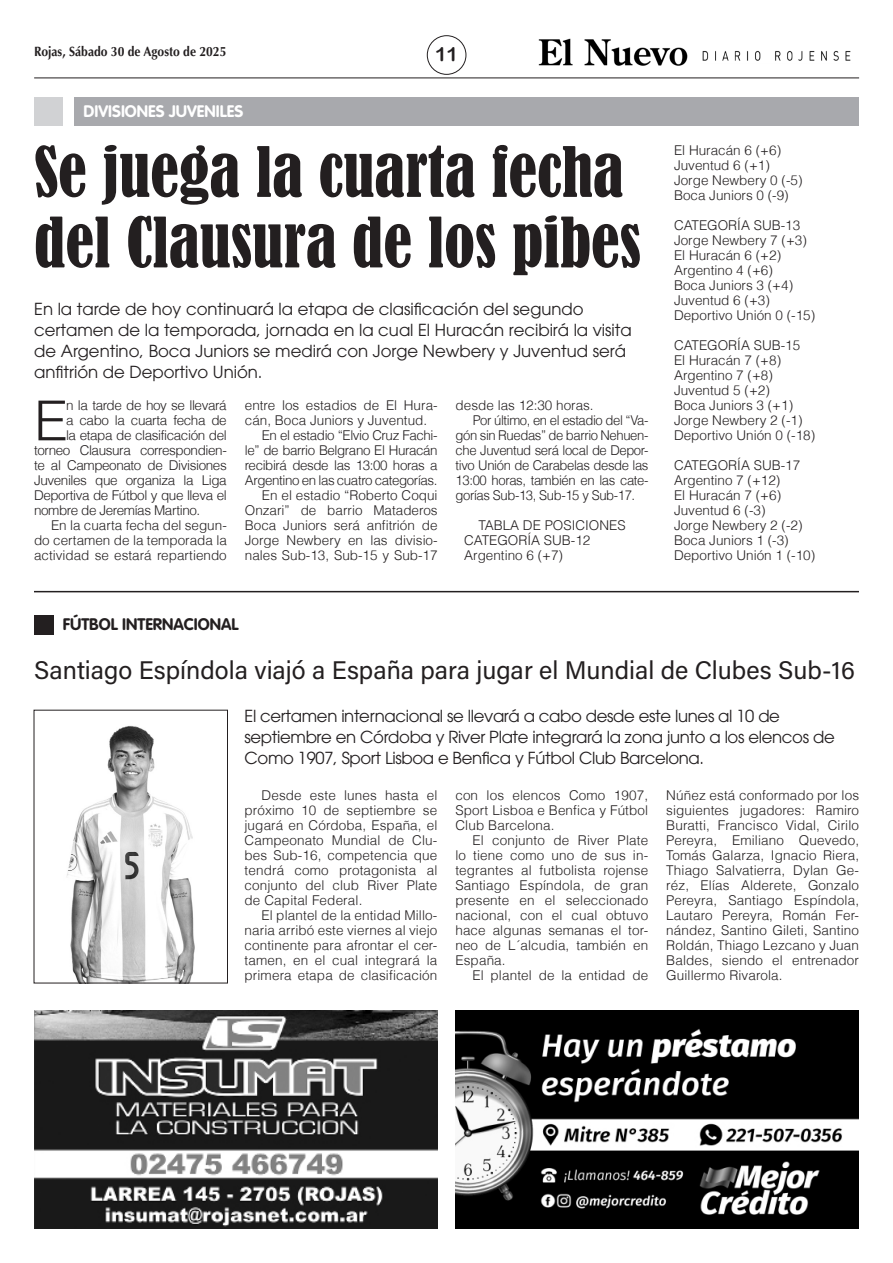
<style>
.page{position:relative;width:893px;height:1263px;background:#fff}
.page>*{position:absolute;margin:0;border:0;box-sizing:border-box;transform-origin:0 0}
.TITULO_REVISTA{font:condensed 64.5px "Bernard";color:#231f20}
.TEXTO_REVISTA{font:300 55.2px "Helvetica";color:#231f20}
.TITULO_SEC_REVISTA{font:25.5px "Acumin Variable Concept";letter-spacing:.02em;color:#231f20}
.VOLANTA_REVISTA{font:19.5px "Arial Rounded MT Bold";color:#231f20}
.BAJADA_REVISTA{font:16.5px/21px "ITC Avant Garde Std";color:#231f20}
.BAJADA_REVISTA-2{font:16.5px/21px "ITC Avant Garde Std";letter-spacing:-.02em;color:#231f20}
.VOLANTA_REVISTA-2{font:700 16.5px "VAG Rounded Std";color:#231f20}
.VOLANTA_REVISTA-3{font:700 16.5px "VAG Rounded Std";color:#fff}
.TEXTO_REVISTA-2{font:300 13.5px/15px "Helvetica";color:#231f20;text-align:justify}
.TEXTO_REVISTA-3{font:300 13.5px "Helvetica";letter-spacing:-.03em;color:#231f20}
.t1{font:700 13.5px "Optima LT Std";color:#231f20;scale:.9 1}
</style>
<div class="page">
<div style="left:34px;top:615px;width:20px;height:20px;background:#231f20"></div>
<img style="left:538px;top:38px;width:150px;height:28px">
<img style="left:693px;top:49px;width:166px;height:14px;border-radius:7px">
<hr style="left:34px;top:78px;width:825px;height:1px;background:#231f20">
<div style="left:427px;top:35px;width:39px;height:40px;border:1px solid #231f20;border-radius:50%"></div>
<div style="left:75px;top:97px;width:784px;height:28px;background:#a8a9ad"></div>
<div style="left:34px;top:97px;width:29px;height:28px;background:#d1d2d4"></div>
<hr style="left:34px;top:591px;width:825px;height:1px;background:#231f20">
<img style="left:455px;top:1010px;width:404px;height:219px">
<img style="left:34px;top:1010px;width:404px;height:219px">
<img style="left:67px;top:725px;width:128px;height:256px">
<div style="left:34px;top:710px;width:194px;height:273px;border:1px solid #231f20"></div>
<p class="t1" style="left:34px;top:43px;width:215px">Rojas, Sábado 30 de Agosto de 2025</p>
<p class="VOLANTA_REVISTA" style="left:435px;top:43px;width:25px">11</p>
<p class="VOLANTA_REVISTA-3" style="left:83px;top:101px;width:161px">DIVISIONES JUVENILES</p>
<p class="TITULO_REVISTA" style="left:34px;top:135px;width:591px">Se juega la cuarta fecha</p>
<p class="TITULO_REVISTA" style="left:34px;top:205px;width:608px">del Clausura de los pibes</p>
<p class="BAJADA_REVISTA" style="left:34px;top:298px;width:599px">En la tarde de hoy continuará la etapa de clasificación del segundo certamen de la temporada, jornada en la cual El Huracán recibirá la visita de Argentino, Boca Juniors se medirá con Jorge Newbery y Juventud será anfitrión de Deportivo Unión.</p>
<p class="TEXTO_REVISTA" style="left:34px;top:386px;width:35px">E</p>
<p class="TEXTO_REVISTA-3" style="left:66px;top:397px;width:162px">n la tarde de hoy se llevará</p>
<p class="TEXTO_REVISTA-3" style="left:66px;top:412px;width:162px">a cabo la cuarta fecha de</p>
<p class="TEXTO_REVISTA-3" style="left:66px;top:427px;width:162px">la etapa de clasificación del</p>
<p class="TEXTO_REVISTA-3" style="left:34px;top:442px;width:194px">torneo Clausura correspondien-</p>
<p class="TEXTO_REVISTA-3" style="left:34px;top:457px;width:194px">te al Campeonato de Divisiones</p>
<p class="TEXTO_REVISTA-3" style="left:34px;top:472px;width:194px">Juveniles que organiza la Liga</p>
<p class="TEXTO_REVISTA-3" style="left:34px;top:487px;width:194px">Deportiva de Fútbol y que lleva el</p>
<p class="TEXTO_REVISTA-3" style="left:34px;top:502px;width:168px">nombre de Jeremías Martino.</p>
<p class="TEXTO_REVISTA-2" style="left:34px;top:518px;width:194px;text-indent:17px">En la cuarta fecha del segun&shy;do certamen de la temporada la actividad se estará repartiendo</p>
<p class="TEXTO_REVISTA-2" style="left:245px;top:398px;width:194px">entre los estadios de El Hura&shy;cán, Boca Juniors y Juventud.</p>
<p class="TEXTO_REVISTA-2" style="left:245px;top:428px;width:194px;text-indent:17px">En el estadio “Elvio Cruz Fachi&shy;le” de barrio Belgrano El Huracán recibirá desde las 13:00 horas a Argentino en las cuatro categorías.</p>
<p class="TEXTO_REVISTA-2" style="left:245px;top:488px;width:194px;text-indent:17px">En el estadio “Roberto Coqui Onzari” de barrio Mataderos Boca Juniors será anfitrión de Jorge Newbery en las divisio&shy;nales Sub-13, Sub-15 y Sub-17</p>
<p class="TEXTO_REVISTA-2" style="left:456px;top:398px;width:140px">desde las 12:30 horas.</p>
<p class="TEXTO_REVISTA-2" style="left:456px;top:413px;width:194px;text-indent:17px">Por último, en el estadio del “Va&shy;gón sin Ruedas” de barrio Nehuen&shy;che Juventud será local de Depor&shy;tivo Unión de Carabelas desde las 13:00 horas, también en las cate&shy;gorías Sub-13, Sub-15 y Sub-17.</p>
<p class="TEXTO_REVISTA-2" style="left:478px;top:518px;width:149px">TABLA DE POSICIONES</p>
<p class="TEXTO_REVISTA-2" style="left:464px;top:533px;width:128px">CATEGORÍA SUB-12</p>
<p class="TEXTO_REVISTA-2" style="left:464px;top:548px;width:100px">Argentino 6 (+7)</p>
<p class="VOLANTA_REVISTA-2" style="left:63px;top:614px;width:177px">FÚTBOL INTERNACIONAL</p>
<p class="TEXTO_REVISTA-2" style="left:674px;top:143px;width:109px">El Huracán 6 (+6)</p>
<p class="TEXTO_REVISTA-2" style="left:674px;top:158px;width:97px">Juventud 6 (+1)</p>
<p class="TEXTO_REVISTA-2" style="left:674px;top:173px;width:130px">Jorge Newbery 0 (-5)</p>
<p class="TEXTO_REVISTA-2" style="left:674px;top:188px;width:116px">Boca Juniors 0 (-9)</p>
<p class="TEXTO_REVISTA-2" style="left:674px;top:218px;width:128px">CATEGORÍA SUB-13</p>
<p class="TEXTO_REVISTA-2" style="left:674px;top:233px;width:134px">Jorge Newbery 7 (+3)</p>
<p class="TEXTO_REVISTA-2" style="left:674px;top:248px;width:109px">El Huracán 6 (+2)</p>
<p class="TEXTO_REVISTA-2" style="left:674px;top:263px;width:100px">Argentino 4 (+6)</p>
<p class="TEXTO_REVISTA-2" style="left:674px;top:278px;width:121px">Boca Juniors 3 (+4)</p>
<p class="TEXTO_REVISTA-2" style="left:674px;top:293px;width:97px">Juventud 6 (+3)</p>
<p class="TEXTO_REVISTA-2" style="left:674px;top:308px;width:143px">Deportivo Unión 0 (-15)</p>
<p class="TEXTO_REVISTA-2" style="left:674px;top:338px;width:128px">CATEGORÍA SUB-15</p>
<p class="TEXTO_REVISTA-2" style="left:674px;top:353px;width:109px">El Huracán 7 (+8)</p>
<p class="TEXTO_REVISTA-2" style="left:674px;top:368px;width:100px">Argentino 7 (+8)</p>
<p class="TEXTO_REVISTA-2" style="left:674px;top:383px;width:97px">Juventud 5 (+2)</p>
<p class="TEXTO_REVISTA-2" style="left:674px;top:398px;width:121px">Boca Juniors 3 (+1)</p>
<p class="TEXTO_REVISTA-2" style="left:674px;top:413px;width:130px">Jorge Newbery 2 (-1)</p>
<p class="TEXTO_REVISTA-2" style="left:674px;top:428px;width:143px">Deportivo Unión 0 (-18)</p>
<p class="TEXTO_REVISTA-2" style="left:674px;top:458px;width:128px">CATEGORÍA SUB-17</p>
<p class="TEXTO_REVISTA-2" style="left:674px;top:473px;width:108px">Argentino 7 (+12)</p>
<p class="TEXTO_REVISTA-2" style="left:674px;top:488px;width:109px">El Huracán 7 (+6)</p>
<p class="TEXTO_REVISTA-2" style="left:674px;top:503px;width:93px">Juventud 6 (-3)</p>
<p class="TEXTO_REVISTA-2" style="left:674px;top:518px;width:130px">Jorge Newbery 2 (-2)</p>
<p class="TEXTO_REVISTA-2" style="left:674px;top:533px;width:116px">Boca Juniors 1 (-3)</p>
<p class="TEXTO_REVISTA-2" style="left:674px;top:548px;width:143px">Deportivo Unión 1 (-10)</p>
<p class="TITULO_SEC_REVISTA" style="left:34px;top:652px;width:822px">Santiago Espíndola viajó a España para jugar el Mundial de Clubes Sub-16</p>
<p class="BAJADA_REVISTA-2" style="left:244px;top:706px;width:592px">El certamen internacional se llevará a cabo desde este lunes al 10 de septiembre en Córdoba y River Plate integrará la zona junto a los elencos de<br>Como 1907, Sport Lisboa e Benfica y Fútbol Club Barcelona.</p>
<p class="TEXTO_REVISTA-2" style="left:244px;top:788px;width:194px;text-indent:17px">Desde este lunes hasta el próximo 10 de septiembre se jugará en Córdoba, España, el Campeonato Mundial de Clu&shy;bes Sub-16, competencia que tendrá como protagonista al conjunto del club River Plate de Capital Federal.</p>
<p class="TEXTO_REVISTA-2" style="left:244px;top:908px;width:194px;text-indent:17px">El plantel de la entidad Millo&shy;naria arribó este viernes al viejo continente para afrontar el cer&shy;tamen, en el cual integrará la primera etapa de clasificación</p>
<p class="TEXTO_REVISTA-2" style="left:455px;top:788px;width:194px">con los elencos Como 1907, Sport Lisboa e Benfica y Fútbol Club Barcelona.</p>
<p class="TEXTO_REVISTA-2" style="left:455px;top:833px;width:194px;text-indent:17px">El conjunto de River Plate lo tiene como uno de sus in&shy;tegrantes al futbolista rojense Santiago Espíndola, de gran presente en el seleccionado nacional, con el cual obtuvo hace algunas semanas el tor&shy;neo de L´alcudia, también en España.</p>
<p class="TEXTO_REVISTA-2" style="left:472px;top:968px;width:177px">El plantel de la entidad de</p>
<p class="TEXTO_REVISTA-2" style="left:666px;top:788px;width:194px">Núñez está conformado por los siguientes jugadores: Ramiro Buratti, Francisco Vidal, Cirilo Pereyra, Emiliano Quevedo, Tomás Galarza, Ignacio Riera, Thiago Salvatierra, Dylan Ge&shy;réz, Elías Alderete, Gonzalo Pereyra, Santiago Espíndola, Lautaro Pereyra, Román Fer&shy;nández, Santino Gileti, Santino Roldán, Thiago Lezcano y Juan Baldes, siendo el entrenador Guillermo Rivarola.</p>
</div>
